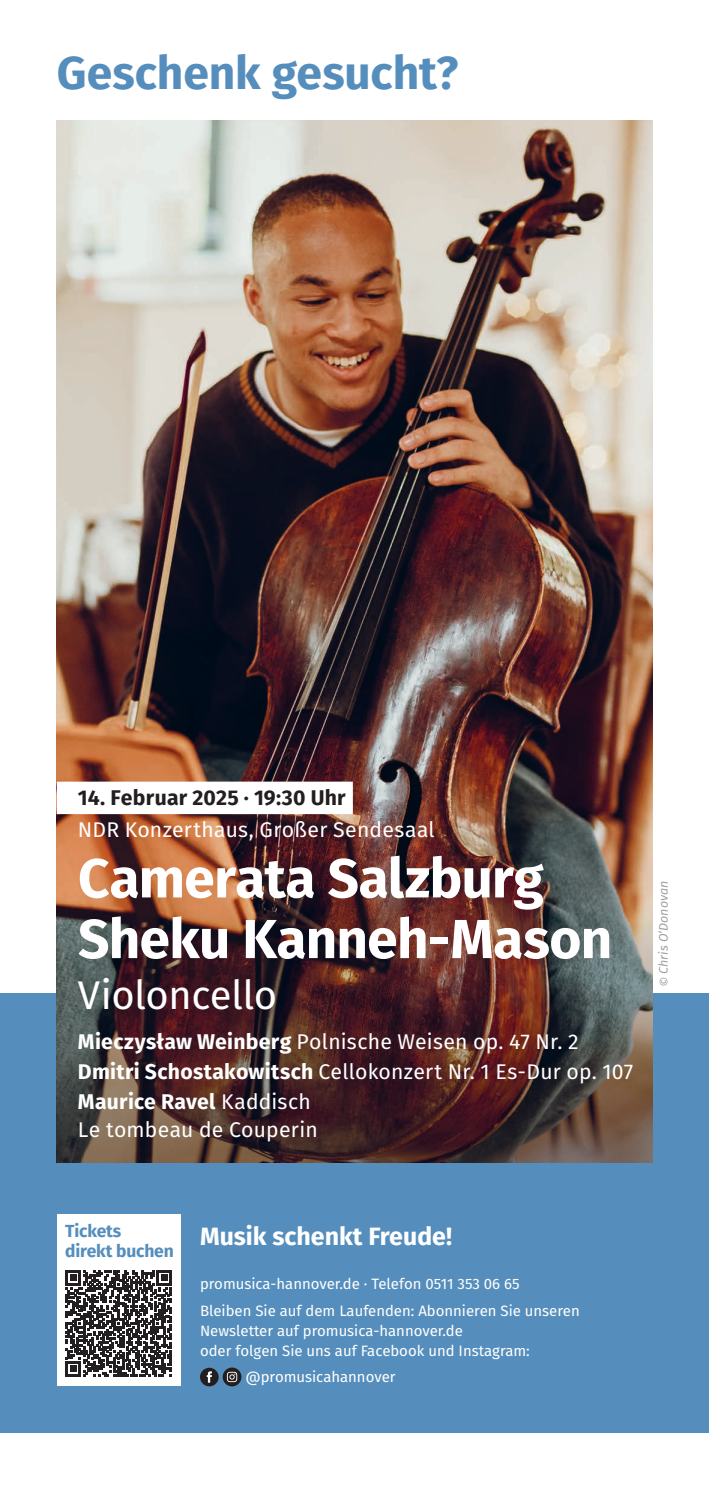
<style>
.page{position:relative;width:709px;height:1489px;background:#fff}
.page>*{position:absolute;margin:0;border:0;box-sizing:border-box;transform-origin:0 0}
.instrument{font:700 55px "Fira Sans";letter-spacing:-.01em;color:#fff}
.t1{font:700 46.25px "Fira Sans";color:#558ebd}
.instrument-2{font:40px "Fira Sans";letter-spacing:-.01em;color:#fff}
.t2{font:700 25px "Fira Sans";color:#fff}
.Spielstätte{font:21.25px "Fira Sans";letter-spacing:.01em;color:#fff}
.Datum{font:700 21.25px "Fira Sans";letter-spacing:.01em;color:#231f20}
.t3{font:700 21.25px "Fira Sans";letter-spacing:.01em;color:#fff}
.t4{font:700 17.5px/20px "Fira Sans";letter-spacing:-.01em;color:#558ebd}
.t5{font:15px/20px "Fira Sans";color:#fff}
.Fotocredit{font:italic 12.5px "Fira Sans";color:#a0a1a5}
.s1{font-weight:700}
.s2{font-weight:400}
</style>
<div class="page">
<div style="left:0;top:993px;width:709px;height:439px;background:#558ebd"></div>
<img style="left:57px;top:120px;width:595px;height:758px">
<img style="left:57px;top:878px;width:595px;height:284px">
<div style="left:57px;top:781px;width:296px;height:33px;background:#fff"></div>
<div style="left:200px;top:1367px;width:19px;height:19px;background:#231f20;border-radius:9px"></div>
<svg style="left:207px;top:1371px;width:5px;height:11px"></svg>
<svg style="left:223px;top:1367px;width:18px;height:19px"></svg>
<svg style="left:227px;top:1371px;width:10px;height:10px"></svg>
<div style="left:57px;top:1213px;width:124px;height:172px;background:#fff"></div>
<svg style="left:66px;top:1270px;width:106px;height:106px"></svg>
<p class="t1" style="left:57px;top:34px;width:403px">Geschenk gesucht?</p>
<p class="Datum" style="left:78px;top:779px;width:269px">14. Februar 2025 · 19:30 Uhr</p>
<p class="Spielstätte" style="left:78px;top:813px;width:358px">NDR Konzerthaus, Großer Sendesaal</p>
<p class="instrument" style="left:78px;top:832px;width:467px">Camerata Salzburg</p>
<p class="instrument" style="left:78px;top:892px;width:535px">Sheku Kanneh-Mason</p>
<p class="instrument-2" style="left:78px;top:964px;width:201px">Violoncello</p>
<p class="Spielstätte" style="left:78px;top:1025px;width:502px"><span class="s1">Mieczysław Weinberg</span> Polnische Weisen op. 47 Nr. 2</p>
<p class="Spielstätte" style="left:78px;top:1055px;width:557px"><span class="s1">Dmitri Schostakowitsch</span> Cellokonzert Nr. 1 Es-Dur op. 107</p>
<p class="t3" style="left:78px;top:1084px;width:234px">Maurice Ravel <span class="s2">Kaddisch</span></p>
<p class="Spielstätte" style="left:78px;top:1113px;width:241px">Le tombeau de Couperin</p>
<p class="Fotocredit" style="left:654px;top:986px;width:108px;rotate:-90deg">© Chris O‘Donovan</p>
<p class="t4" style="left:65px;top:1219px;width:110px">Tickets<br>direkt buchen</p>
<p class="t2" style="left:200px;top:1214px;width:253px">Musik schenkt Freude!</p>
<p class="t5" style="left:200px;top:1273px;width:321px">promusica-hannover.de · Telefon 0511 353 06 65</p>
<p class="t5" style="left:200px;top:1300px;width:381px">Bleiben Sie auf dem Laufenden: Abonnieren Sie unseren<br>Newsletter auf promusica-hannover.de<br>oder folgen Sie uns auf Facebook und Instagram:</p>
<p class="t5" style="left:245px;top:1366px;width:152px">@promusicahannover</p>
</div>
